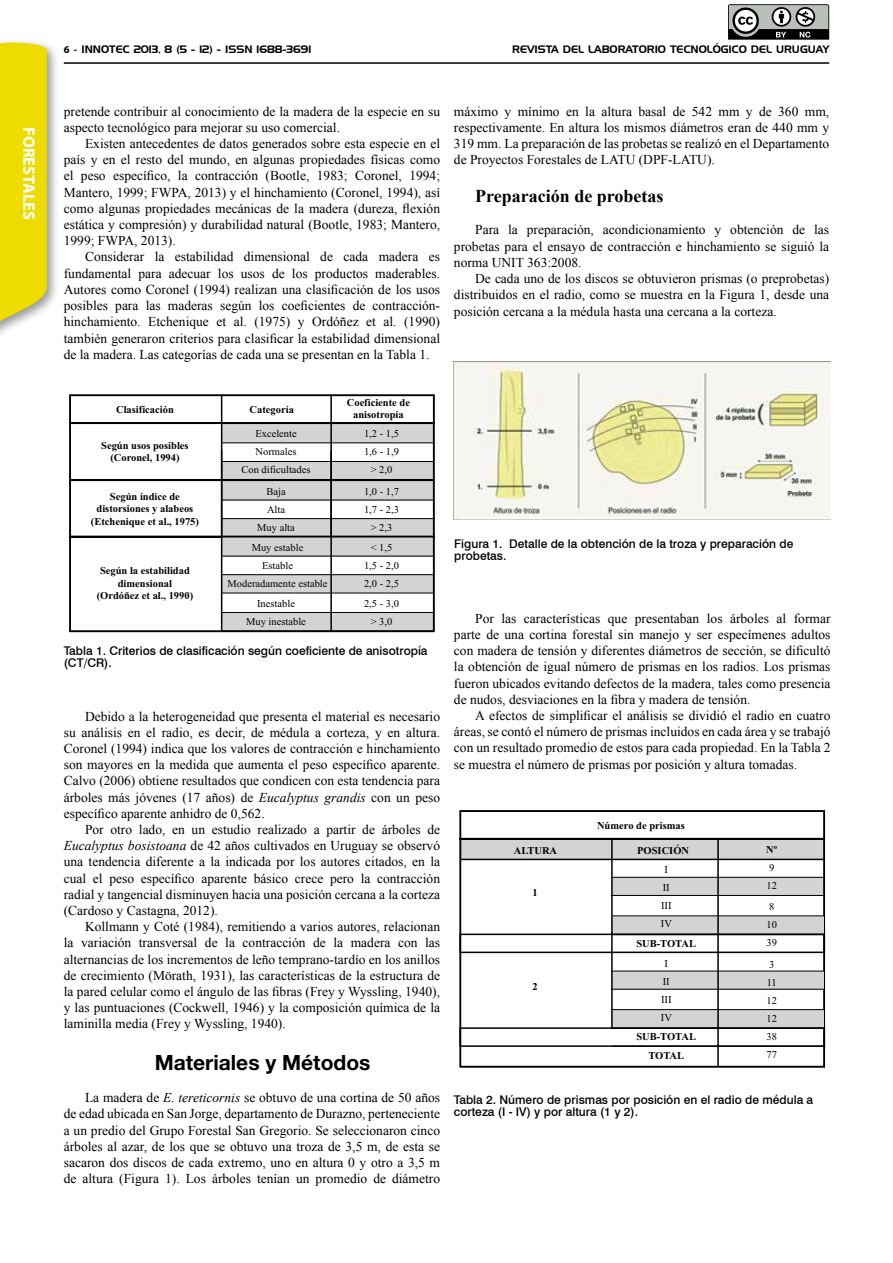
<style>
.page{position:relative;width:893px;height:1263px;background:#fff}
.page>*{position:absolute;margin:0;border:0;box-sizing:border-box;transform-origin:0 0}
.t1{font:700 21px "Helvetica Neue";color:#000}
.t2{font:700 18px "Times New Roman";color:#000}
.t3{font:700 16.5px "Myriad Pro";color:#fff}
.t4{font:13.5px/16.2px "Times New Roman";color:#000;text-align:justify}
.t5{font:500 12px/12px "Swiss 721 BT";color:#000}
.t6{font:700 10.5px/12.6px "Times New Roman";color:#000;text-align:center}
.t7{font:10.5px/18px "Times New Roman";color:#000;text-align:center}
.t8{font:10.5px "Handel Gothic BT";color:#000}
.s1{font-family:"Myriad Pro";font-weight:700}
.s2{font-style:italic}
</style>
<div class="page">
<hr style="left:64px;top:62px;width:765px;height:2px;background:#000">
<div style="left:0;top:38px;width:60px;height:319px;background:#000;opacity:.4"></div>
<svg style="left:0;top:43px;width:47px;height:304px"></svg>
<svg style="left:728px;top:4px;width:101px;height:36px"></svg>
<svg style="left:69px;top:394px;width:366px;height:85px"></svg>
<div style="left:222px;top:481px;width:211px;height:19px;background:#d1d3d4"></div>
<div style="left:222px;top:518px;width:211px;height:19px;background:#d1d3d4"></div>
<hr style="left:222px;top:500px;width:212px;height:1px;background:#000">
<hr style="left:222px;top:518px;width:212px;height:1px;background:#000">
<div style="left:69px;top:479px;width:366px;height:59px;border:2px solid #000"></div>
<hr style="left:221px;top:395px;width:1px;height:142px;background:#000">
<hr style="left:330px;top:395px;width:2px;height:142px;background:#000">
<div style="left:222px;top:537px;width:211px;height:19px;background:#d1d3d4"></div>
<div style="left:222px;top:574px;width:211px;height:19px;background:#d1d3d4"></div>
<hr style="left:222px;top:556px;width:212px;height:1px;background:#000">
<hr style="left:222px;top:574px;width:212px;height:1px;background:#000">
<hr style="left:222px;top:593px;width:212px;height:1px;background:#000">
<div style="left:222px;top:613px;width:211px;height:18px;background:#d1d3d4"></div>
<hr style="left:222px;top:612px;width:212px;height:1px;background:#000">
<div style="left:69px;top:536px;width:366px;height:96px;border:2px solid #000"></div>
<hr style="left:330px;top:451px;width:2px;height:180px;background:#000">
<hr style="left:221px;top:451px;width:1px;height:180px;background:#000">
<img style="left:454px;top:361px;width:376px;height:159px">
<svg style="left:459px;top:810px;width:366px;height:27px"></svg>
<svg style="left:459px;top:837px;width:366px;height:231px"></svg>
<p class="t3" style="left:38px;top:127px;width:94px;rotate:90deg">FORESTALES</p>
<p class="t8" style="left:64px;top:43px;width:249px"><span class="s1">6 -</span> INNOTEC 2013, 8 (5 - 12) - ISSN 1688-3691</p>
<p class="t8" style="left:512px;top:43px;width:318px">REVISTA DEL LABORATORIO TECNOLÓGICO DEL URUGUAY</p>
<p class="t4" style="left:64px;top:103px;width:378px">pretende contribuir al conocimiento de la madera de la especie en su aspecto tecnológico para mejorar su uso comercial.</p>
<p class="t4" style="left:64px;top:135px;width:378px;text-indent:21px">Existen antecedentes de datos generados sobre esta especie en el país y en el resto del mundo, en algunas propiedades físicas como el peso específico, la contracción (Bootle, 1983; Coronel, 1994; Mantero, 1999; FWPA, 2013) y el hinchamiento (Coronel, 1994), así como algunas propiedades mecánicas de la madera (dureza, flexión estática y compresión) y durabilidad natural (Bootle, 1983; Mantero, 1999; FWPA, 2013).</p>
<p class="t4" style="left:64px;top:249px;width:378px;text-indent:21px">Considerar la estabilidad dimensional de cada madera es fundamental para adecuar los usos de los productos maderables.<br>Autores como Coronel (1994) realizan una clasificación de los usos posibles para las maderas según los coeficientes de contracción&shy;hinchamiento. Etchenique et al. (1975) y Ordóñez et al. (1990) también generaron criterios para clasificar la estabilidad dimensional de la madera. Las categorías de cada una se presentan en la Tabla 1.</p>
<p class="t4" style="left:454px;top:103px;width:377px">máximo y mínimo en la altura basal de 542 mm y de 360 mm, respectivamente. En altura los mismos diámetros eran de 440 mm y 319 mm. La preparación de las probetas se realizó en el Departamento de Proyectos Forestales de LATU (DPF-LATU).</p>
<h2 class="t2" style="left:475px;top:184px;width:190px">Preparación de probetas</h2>
<p class="t4" style="left:454px;top:222px;width:377px;text-indent:21px">Para la preparación, acondicionamiento y obtención de las probetas para el ensayo de contracción e hinchamiento se siguió la norma UNIT 363:2008.</p>
<p class="t4" style="left:454px;top:270px;width:377px;text-indent:21px">De cada uno de los discos se obtuvieron prismas (o preprobetas) distribuidos en el radio, como se muestra en la Figura 1, desde una posición cercana a la médula hasta una cercana a la corteza.</p>
<p class="t6" style="left:116px;top:403px;width:59px">Clasificación</p>
<p class="t6" style="left:250px;top:403px;width:46px">Categoría</p>
<p class="t6" style="left:347px;top:396px;width:65px;line-height:12px">Coeficiente de anisotropía</p>
<p class="t6" style="left:101px;top:438px;width:89px">Según usos posibles (Coronel, 1994)</p>
<p class="t7" style="left:257px;top:482px;width:39px">Baja<br>Alta<br>Muy alta</p>
<p class="t7" style="left:364px;top:482px;width:36px">1,0 - 1,7<br>1,7 - 2,3 &gt; 2,3</p>
<p class="t7" style="left:241px;top:425px;width:71px">Excelente<br>Normales<br>Con dificultades</p>
<p class="t7" style="left:364px;top:425px;width:36px">1,2 - 1,5<br>1,6 - 1,9 &gt; 2,0</p>
<p class="t6" style="left:91px;top:490px;width:110px">Según índice de distorsiones y alabeos (Etchenique et al., 1975)</p>
<p class="t7" style="left:228px;top:538px;width:102px">Muy estable<br>Estable<br>Moderadamente estable</p>
<p class="t7" style="left:364px;top:538px;width:36px">&lt; 1,5<br>1,5 - 2,0<br>2,0 - 2,5</p>
<p class="t6" style="left:97px;top:564px;width:98px">Según la estabilidad dimensional (Ordóñez et al., 1990)</p>
<p class="t7" style="left:246px;top:594px;width:61px">Inestable<br>Muy inestable</p>
<p class="t7" style="left:364px;top:594px;width:36px">2,5 - 3,0 &gt; 3,0</p>
<p class="t5" style="left:64px;top:645px;width:365px">Tabla 1. Criterios de clasificación según coeficiente de anisotropía (CT/CR).</p>
<p class="t4" style="left:64px;top:708px;width:378px;text-indent:21px">Debido a la heterogeneidad que presenta el material es necesario su análisis en el radio, es decir, de médula a corteza, y en altura.<br>Coronel (1994) indica que los valores de contracción e hinchamiento son mayores en la medida que aumenta el peso específico aparente.<br>Calvo (2006) obtiene resultados que condicen con esta tendencia para árboles más jóvenes (17 años) de <span class="s2">Eucalyptus grandis</span> con un peso específico aparente anhidro de 0,562.</p>
<p class="t4" style="left:64px;top:821px;width:378px;text-indent:21px">Por otro lado, en un estudio realizado a partir de árboles de <span class="s2">Eucalyptus bosistoana</span> de 42 años cultivados en Uruguay se observó una tendencia diferente a la indicada por los autores citados, en la cual el peso específico aparente básico crece pero la contracción radial y tangencial disminuyen hacia una posición cercana a la corteza (Cardoso y Castagna, 2012).</p>
<p class="t4" style="left:64px;top:918px;width:378px;text-indent:21px">Kollmann y Coté (1984), remitiendo a varios autores, relacionan la variación transversal de la contracción de la madera con las alternancias de los incrementos de leño temprano-tardío en los anillos de crecimiento (Mörath, 1931), las características de la estructura de la pared celular como el ángulo de las fibras (Frey y Wyssling, 1940), y las puntuaciones (Cockwell, 1946) y la composición química de la laminilla media (Frey y Wyssling, 1940).</p>
<h1 class="t1" style="left:155px;top:1049px;width:217px">Materiales y Métodos</h1>
<p class="t4" style="left:64px;top:1089px;width:378px;text-indent:21px">La madera de <span class="s2">E. tereticornis</span> se obtuvo de una cortina de 50 años de edad ubicada en San Jorge, departamento de Durazno, perteneciente a un predio del Grupo Forestal San Gregorio. Se seleccionaron cinco árboles al azar, de los que se obtuvo una troza de 3,5 m, de esta se sacaron dos discos de cada extremo, uno en altura 0 y otro a 3,5 m de altura (Figura 1). Los árboles tenían un promedio de diámetro</p>
<p class="t5" style="left:454px;top:538px;width:341px">Figura 1. Detalle de la obtención de la troza y preparación de probetas.</p>
<p class="t4" style="left:454px;top:610px;width:378px;text-indent:21px">Por las características que presentaban los árboles al formar parte de una cortina forestal sin manejo y ser especímenes adultos con madera de tensión y diferentes diámetros de sección, se dificultó la obtención de igual número de prismas en los radios. Los prismas fueron ubicados evitando defectos de la madera, tales como presencia de nudos, desviaciones en la fibra y madera de tensión.</p>
<p class="t4" style="left:454px;top:707px;width:378px;text-indent:21px">A efectos de simplificar el análisis se dividió el radio en cuatro áreas, se contó el número de prismas incluidos en cada área y se trabajó con un resultado promedio de estos para cada propiedad. En la Tabla 2 se muestra el número de prismas por posición y altura tomadas.</p>
<p class="t6" style="left:514px;top:844px;width:45px">ALTURA</p>
<p class="t6" style="left:533px;top:886px;width:7px">1</p>
<p class="t6" style="left:533px;top:980px;width:7px">2</p>
<p class="t6" style="left:597px;top:819px;width:89px">Número de prismas</p>
<p class="t6" style="left:637px;top:844px;width:53px">POSICIÓN</p>
<p class="t7" style="left:661px;top:860px;width:13px">I<br>II<br>III<br>IV</p>
<p class="t6" style="left:636px;top:936px;width:61px">SUB-TOTAL</p>
<p class="t6" style="left:766px;top:843px;width:13px">Nº</p>
<p class="t7" style="left:767px;top:858px;width:12px;text-align:left">9<br>12</p>
<p class="t7" style="left:767px;top:898px;width:12px;text-align:left">8<br>10<br>39</p>
<p class="t7" style="left:661px;top:954px;width:13px">I<br>II<br>III<br>IV</p>
<p class="t7" style="left:767px;top:955px;width:12px;text-align:left">3<br>11<br>12<br>12<br>38<br>77</p>
<p class="t6" style="left:636px;top:1027px;width:61px;line-height:18.8px">SUB-TOTAL<br>TOTAL</p>
<p class="t5" style="left:454px;top:1094px;width:361px">Tabla 2. Número de prismas por posición en el radio de médula a corteza (I - IV) y por altura (1 y 2).</p>
</div>
